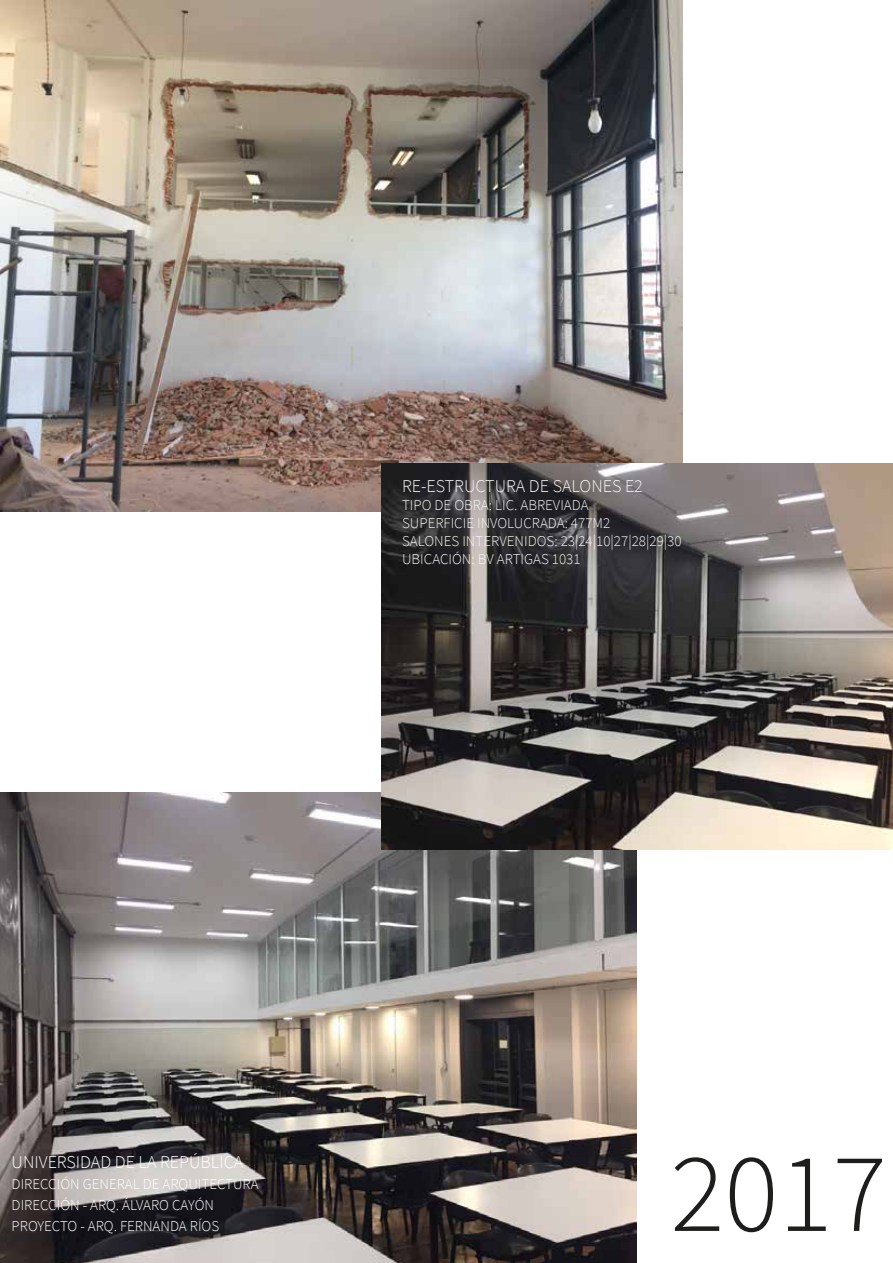
<style>
.page{position:relative;width:893px;height:1263px;background:#fff}
.page>*{position:absolute;margin:0;border:0;box-sizing:border-box;transform-origin:0 0}
.t1{font:300 112.95px "Source Sans Pro";color:#1d1d1b}
.t2{font:300 18px "Source Sans Pro";color:#f6f6f6}
.t3{font:300 18px "Source Sans Pro";color:#fff}
.t4{font:300 15px/18px "Source Sans Pro";color:#f6f6f6}
.t5{font:300 15px/21px "Source Sans Pro";color:#fff}
</style>
<div class="page">
<img style="left:0;top:0;width:683px;height:512px">
<img style="left:0;top:792px;width:636px;height:471px">
<img style="left:382px;top:463px;width:511px;height:387px">
<p class="t2" style="left:402px;top:475px;width:242px">RE-ESTRUCTURA DE SALONES E2</p>
<p class="t4" style="left:402px;top:496px;width:281px">TIPO DE OBRA: LIC. ABREVIADA<br>SUPERFICIE INVOLUCRADA: 477M2<br>SALONES INTERVENIDOS: 23|24|10|27|28|29|30<br>UBICACIÓN: BV ARTIGAS 1031</p>
<p class="t3" style="left:12px;top:1151px;width:233px">UNIVERSIDAD DE LA REPÚBLICA</p>
<p class="t5" style="left:12px;top:1174px;width:249px">DIRECCIÓN GENERAL DE ARQUITECTURA<br>DIRECCIÓN - ARQ. ÁLVARO CAYÓN<br>PROYECTO - ARQ. FERNANDA RÍOS</p>
<h1 class="t1" style="left:670px;top:1124px;width:218px">2017</h1>
</div>
